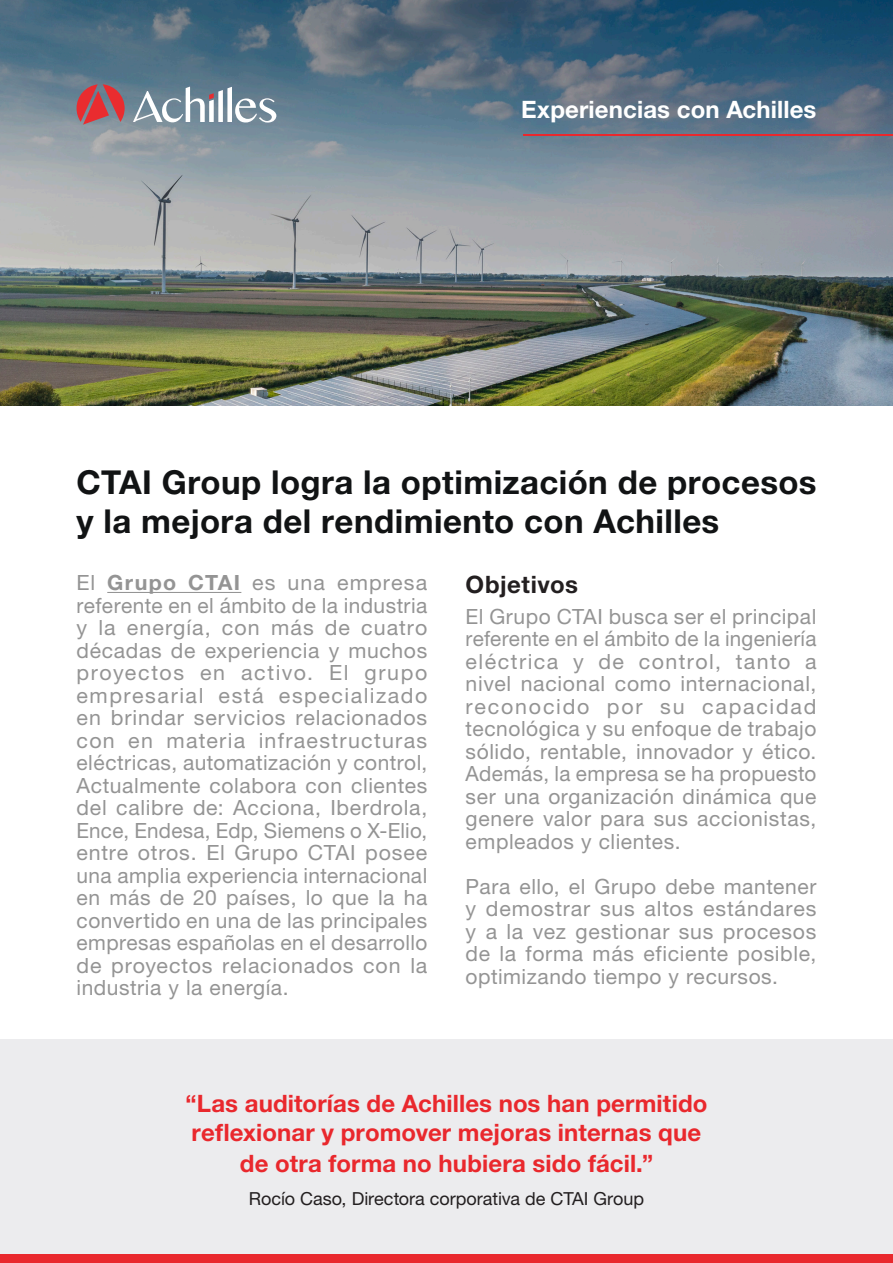
<style>
.page{position:relative;width:893px;height:1263px;background:#fff}
.page>*{position:absolute;margin:0;border:0;box-sizing:border-box;transform-origin:0 0}
.t1{font:700 33px/39.6px "Helvetica Neue LT Std";letter-spacing:.015em;color:#111314}
.t2{font:700 24px/28.8px "Helvetica Neue LT Std";letter-spacing:.005em;color:#e9282d}
.t3{font:700 24px "Helvetica Neue LT Std";letter-spacing:.005em;color:#fff}
.Justified__the_right_way{font:700 24px "Helvetica Neue LT Std";letter-spacing:.02em;color:#231f20}
.Justified__the_right_way-2{font:21px/22.5px "Helvetica Neue LT Std";letter-spacing:.03em;color:#949494;text-align:justify}
.Justified__the_right_way-3{font:18px "Helvetica Neue LT Std";letter-spacing:-.005em;color:#231f20}
.s1{font-weight:700}
</style>
<div class="page">
<div style="left:0;top:1040px;width:893px;height:223px;background:#ececee"></div>
<img style="left:0;top:0;width:893px;height:405px">
<hr style="left:107px;top:592px;width:134px;height:1px;background:#949494">
<div style="left:0;top:1255px;width:893px;height:8px;background:#e9282d"></div>
<svg style="left:133px;top:87px;width:143px;height:36px"></svg>
<svg style="left:77px;top:84px;width:48px;height:41px;background:#b1565f"></svg>
<hr style="left:523px;top:134px;width:370px;height:1px;background:#e9282d">
<p class="t3" style="left:521px;top:95px;width:297px">Experiencias con Achilles</p>
<p class="t1" style="left:77px;top:461px;width:741px">CTAI Group logra la optimización de procesos y la mejora del rendimiento con Achilles</p>
<p class="Justified__the_right_way-2" style="left:77px;top:571px;width:352px">El <span class="s1">Grupo CTAI</span> es una empresa referente en el ámbito de la industria y la energía, con más de cuatro décadas de experiencia y muchos proyectos en activo. El grupo empresarial está especializado en brindar servicios relacionados con en materia infraestructuras eléctricas, automatización y control, Actualmente colabora con clientes del calibre de: Acciona, Iberdrola, Ence, Endesa, Edp, Siemens o X-Elio, entre otros. El Grupo CTAI posee una amplia experiencia internacional en más de 20 países, lo que la ha convertido en una de las principales empresas españolas en el desarrollo de proyectos relacionados con la industria y la energía.</p>
<p class="Justified__the_right_way" style="left:466px;top:569px;width:114px">Objetivos</p>
<p class="Justified__the_right_way-2" style="left:466px;top:604px;width:352px">El Grupo CTAI busca ser el principal referente en el ámbito de la ingeniería eléctrica y de control, tanto a nivel nacional como internacional, reconocido por su capacidad tecnológica y su enfoque de trabajo sólido, rentable, innovador y ético.<br>Además, la empresa se ha propuesto ser una organización dinámica que genere valor para sus accionistas, empleados y clientes.</p>
<p class="Justified__the_right_way-2" style="left:466px;top:874px;width:352px">Para ello, el Grupo debe mantener y demostrar sus altos estándares y a la vez gestionar sus procesos de la forma más eficiente posible, optimizando tiempo y recursos.</p>
<p class="t2" style="left:186px;top:1089px;width:523px">“Las auditorías de Achilles nos han permitido reflexionar y promover mejoras internas que</p>
<p class="t2" style="left:240px;top:1148px;width:415px">de otra forma no hubiera sido fácil.”</p>
<p class="Justified__the_right_way-3" style="left:249px;top:1188px;width:397px">Rocío Caso, Directora corporativa de CTAI Group</p>
</div>
